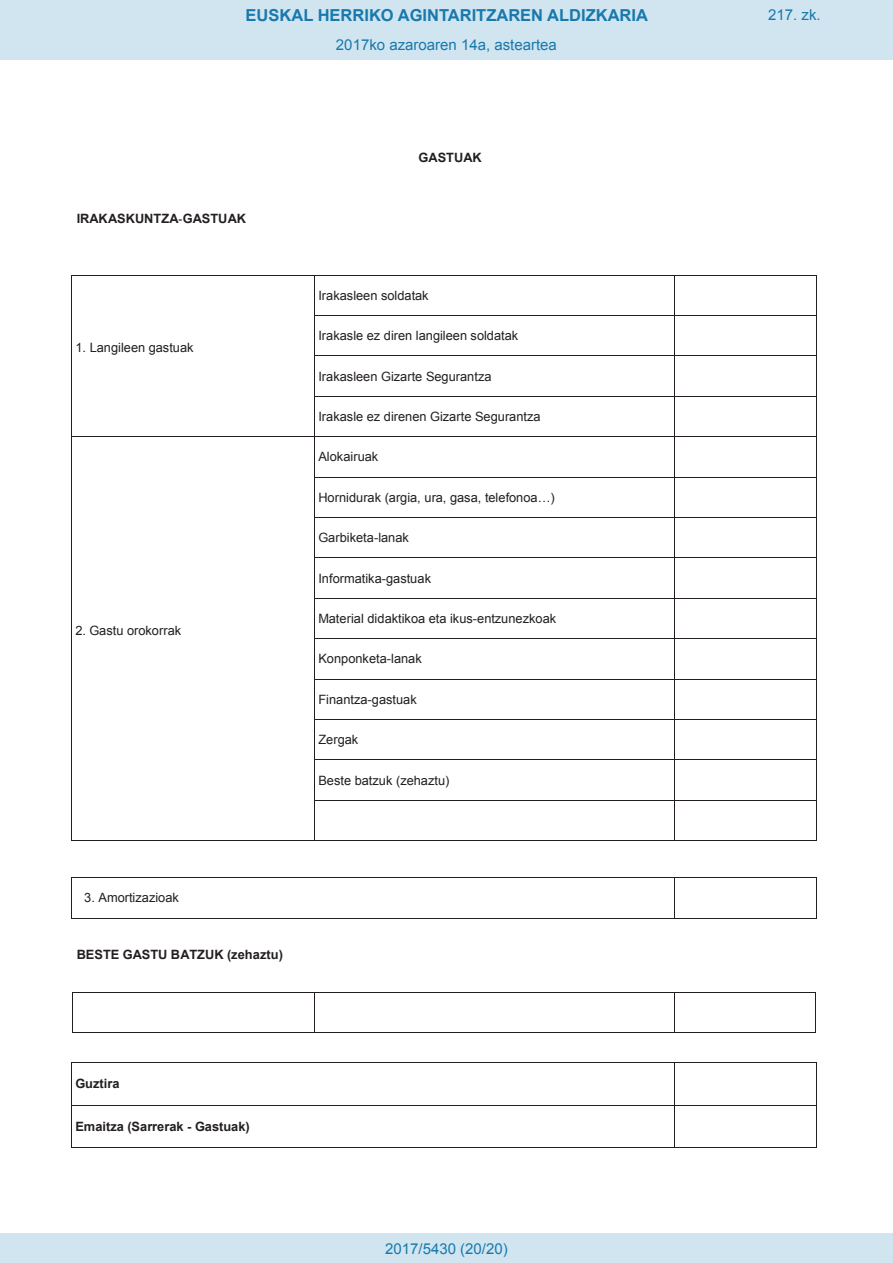
<style>
.page{position:relative;width:893px;height:1263px;background:#fff}
.page>*{position:absolute;margin:0;border:0;box-sizing:border-box;transform-origin:0 0}
.t1{font:700 16.5px "Arial";color:#1879ad}
.Paginacion_Centro{font:15px "Arial";color:#1879ad}
.t2{font:12.75px "Arial";letter-spacing:.005em;color:#231f20}
.t3{font:700 12.75px "Arial";color:#231f20}
.s1{font-family:"Calibri"}
</style>
<div class="page">
<hr style="left:72px;top:275px;width:242px;height:1px;background:#231f20">
<hr style="left:315px;top:275px;width:359px;height:1px;background:#231f20">
<hr style="left:675px;top:275px;width:141px;height:1px;background:#231f20">
<hr style="left:71px;top:275px;width:1px;height:40px;background:#231f20">
<hr style="left:314px;top:275px;width:1px;height:40px;background:#231f20">
<hr style="left:674px;top:275px;width:1px;height:40px;background:#231f20">
<hr style="left:816px;top:275px;width:1px;height:40px;background:#231f20">
<hr style="left:315px;top:315px;width:359px;height:1px;background:#231f20">
<hr style="left:675px;top:315px;width:141px;height:1px;background:#231f20">
<hr style="left:71px;top:316px;width:1px;height:39px;background:#231f20">
<hr style="left:314px;top:316px;width:1px;height:39px;background:#231f20">
<hr style="left:674px;top:316px;width:1px;height:39px;background:#231f20">
<hr style="left:816px;top:316px;width:1px;height:39px;background:#231f20">
<hr style="left:315px;top:355px;width:359px;height:1px;background:#231f20">
<hr style="left:675px;top:355px;width:141px;height:1px;background:#231f20">
<hr style="left:71px;top:356px;width:1px;height:40px;background:#231f20">
<hr style="left:314px;top:356px;width:1px;height:40px;background:#231f20">
<hr style="left:674px;top:356px;width:1px;height:40px;background:#231f20">
<hr style="left:816px;top:356px;width:1px;height:40px;background:#231f20">
<hr style="left:315px;top:396px;width:359px;height:1px;background:#231f20">
<hr style="left:675px;top:396px;width:141px;height:1px;background:#231f20">
<hr style="left:71px;top:397px;width:1px;height:39px;background:#231f20">
<hr style="left:314px;top:397px;width:1px;height:39px;background:#231f20">
<hr style="left:674px;top:397px;width:1px;height:39px;background:#231f20">
<hr style="left:816px;top:397px;width:1px;height:39px;background:#231f20">
<hr style="left:72px;top:436px;width:242px;height:1px;background:#231f20">
<hr style="left:315px;top:436px;width:359px;height:1px;background:#231f20">
<hr style="left:675px;top:436px;width:141px;height:1px;background:#231f20">
<hr style="left:71px;top:437px;width:1px;height:40px;background:#231f20">
<hr style="left:314px;top:437px;width:1px;height:40px;background:#231f20">
<hr style="left:674px;top:437px;width:1px;height:40px;background:#231f20">
<hr style="left:816px;top:437px;width:1px;height:40px;background:#231f20">
<hr style="left:315px;top:477px;width:359px;height:1px;background:#231f20">
<hr style="left:675px;top:477px;width:141px;height:1px;background:#231f20">
<hr style="left:71px;top:477px;width:1px;height:40px;background:#231f20">
<hr style="left:314px;top:477px;width:1px;height:40px;background:#231f20">
<hr style="left:674px;top:477px;width:1px;height:40px;background:#231f20">
<hr style="left:816px;top:477px;width:1px;height:40px;background:#231f20">
<hr style="left:315px;top:517px;width:359px;height:1px;background:#231f20">
<hr style="left:675px;top:517px;width:141px;height:1px;background:#231f20">
<hr style="left:71px;top:518px;width:1px;height:40px;background:#231f20">
<hr style="left:314px;top:518px;width:1px;height:40px;background:#231f20">
<hr style="left:674px;top:518px;width:1px;height:40px;background:#231f20">
<hr style="left:816px;top:518px;width:1px;height:40px;background:#231f20">
<hr style="left:315px;top:558px;width:359px;height:1px;background:#231f20">
<hr style="left:675px;top:558px;width:141px;height:1px;background:#231f20">
<hr style="left:71px;top:558px;width:1px;height:40px;background:#231f20">
<hr style="left:314px;top:558px;width:1px;height:40px;background:#231f20">
<hr style="left:674px;top:558px;width:1px;height:40px;background:#231f20">
<hr style="left:816px;top:558px;width:1px;height:40px;background:#231f20">
<hr style="left:315px;top:598px;width:359px;height:1px;background:#231f20">
<hr style="left:675px;top:598px;width:141px;height:1px;background:#231f20">
<hr style="left:71px;top:599px;width:1px;height:39px;background:#231f20">
<hr style="left:314px;top:599px;width:1px;height:39px;background:#231f20">
<hr style="left:674px;top:599px;width:1px;height:39px;background:#231f20">
<hr style="left:816px;top:599px;width:1px;height:39px;background:#231f20">
<hr style="left:315px;top:638px;width:359px;height:1px;background:#231f20">
<hr style="left:675px;top:638px;width:141px;height:1px;background:#231f20">
<hr style="left:71px;top:639px;width:1px;height:40px;background:#231f20">
<hr style="left:314px;top:639px;width:1px;height:40px;background:#231f20">
<hr style="left:674px;top:639px;width:1px;height:40px;background:#231f20">
<hr style="left:816px;top:639px;width:1px;height:40px;background:#231f20">
<hr style="left:315px;top:679px;width:359px;height:1px;background:#231f20">
<hr style="left:675px;top:679px;width:141px;height:1px;background:#231f20">
<hr style="left:71px;top:679px;width:1px;height:40px;background:#231f20">
<hr style="left:314px;top:679px;width:1px;height:40px;background:#231f20">
<hr style="left:674px;top:679px;width:1px;height:40px;background:#231f20">
<hr style="left:816px;top:679px;width:1px;height:40px;background:#231f20">
<hr style="left:315px;top:719px;width:359px;height:1px;background:#231f20">
<hr style="left:675px;top:719px;width:141px;height:1px;background:#231f20">
<hr style="left:71px;top:720px;width:1px;height:39px;background:#231f20">
<hr style="left:314px;top:720px;width:1px;height:39px;background:#231f20">
<hr style="left:674px;top:720px;width:1px;height:39px;background:#231f20">
<hr style="left:816px;top:720px;width:1px;height:39px;background:#231f20">
<hr style="left:315px;top:759px;width:359px;height:1px;background:#231f20">
<hr style="left:675px;top:759px;width:141px;height:1px;background:#231f20">
<hr style="left:71px;top:760px;width:1px;height:40px;background:#231f20">
<hr style="left:314px;top:760px;width:1px;height:40px;background:#231f20">
<hr style="left:674px;top:760px;width:1px;height:40px;background:#231f20">
<hr style="left:816px;top:760px;width:1px;height:40px;background:#231f20">
<hr style="left:315px;top:800px;width:359px;height:1px;background:#231f20">
<hr style="left:675px;top:800px;width:141px;height:1px;background:#231f20">
<hr style="left:71px;top:800px;width:1px;height:40px;background:#231f20">
<hr style="left:72px;top:840px;width:242px;height:1px;background:#231f20">
<hr style="left:314px;top:800px;width:1px;height:40px;background:#231f20">
<hr style="left:315px;top:840px;width:359px;height:1px;background:#231f20">
<hr style="left:674px;top:800px;width:1px;height:40px;background:#231f20">
<hr style="left:675px;top:840px;width:141px;height:1px;background:#231f20">
<hr style="left:816px;top:800px;width:1px;height:40px;background:#231f20">
<hr style="left:72px;top:877px;width:602px;height:1px;background:#231f20">
<hr style="left:675px;top:877px;width:141px;height:1px;background:#231f20">
<hr style="left:71px;top:878px;width:1px;height:40px;background:#231f20">
<hr style="left:72px;top:918px;width:602px;height:1px;background:#231f20">
<hr style="left:674px;top:878px;width:1px;height:40px;background:#231f20">
<hr style="left:675px;top:918px;width:141px;height:1px;background:#231f20">
<hr style="left:816px;top:878px;width:1px;height:40px;background:#231f20">
<hr style="left:73px;top:992px;width:241px;height:1px;background:#231f20">
<hr style="left:315px;top:992px;width:359px;height:1px;background:#231f20">
<hr style="left:674px;top:992px;width:141px;height:1px;background:#231f20">
<hr style="left:72px;top:993px;width:1px;height:39px;background:#231f20">
<hr style="left:73px;top:1032px;width:241px;height:1px;background:#231f20">
<hr style="left:314px;top:993px;width:1px;height:39px;background:#231f20">
<hr style="left:315px;top:1032px;width:359px;height:1px;background:#231f20">
<hr style="left:674px;top:993px;width:1px;height:39px;background:#231f20">
<hr style="left:674px;top:1032px;width:141px;height:1px;background:#231f20">
<hr style="left:815px;top:993px;width:1px;height:39px;background:#231f20">
<hr style="left:72px;top:1062px;width:602px;height:1px;background:#231f20">
<hr style="left:675px;top:1062px;width:141px;height:1px;background:#231f20">
<hr style="left:71px;top:1063px;width:1px;height:42px;background:#231f20">
<hr style="left:674px;top:1063px;width:1px;height:42px;background:#231f20">
<hr style="left:816px;top:1063px;width:1px;height:42px;background:#231f20">
<hr style="left:72px;top:1105px;width:602px;height:1px;background:#231f20">
<hr style="left:675px;top:1105px;width:141px;height:1px;background:#231f20">
<hr style="left:71px;top:1105px;width:1px;height:42px;background:#231f20">
<hr style="left:72px;top:1147px;width:602px;height:1px;background:#231f20">
<hr style="left:674px;top:1105px;width:1px;height:42px;background:#231f20">
<hr style="left:675px;top:1147px;width:141px;height:1px;background:#231f20">
<hr style="left:816px;top:1105px;width:1px;height:42px;background:#231f20">
<div style="left:0;top:0;width:893px;height:60px;background:#d0e5f0"></div>
<div style="left:0;top:1233px;width:893px;height:30px;background:#d0e5f0"></div>
<p class="t1" style="left:246px;top:4px;width:404px">EUSKAL HERRIKO AGINTARITZAREN ALDIZKARIA</p>
<p class="Paginacion_Centro" style="left:768px;top:5px;width:54px">217. zk.</p>
<p class="Paginacion_Centro" style="left:336px;top:35px;width:222px">2017ko azaroaren 14a, asteartea</p>
<p class="t3" style="left:77px;top:210px;width:171px">IRAKASKUNTZA<span class="s1">-</span>GASTUAK</p>
<p class="t2" style="left:75px;top:339px;width:120px">1. Langileen gastuak</p>
<p class="t2" style="left:75px;top:622px;width:107px">2. Gastu orokorrak</p>
<p class="t3" style="left:419px;top:149px;width:65px">GASTUAK</p>
<p class="t2" style="left:318px;top:287px;width:112px">Irakasleen soldatak</p>
<p class="t2" style="left:318px;top:327px;width:201px">Irakasle ez diren langileen soldatak</p>
<p class="t2" style="left:318px;top:368px;width:175px">Irakasleen Gizarte Segurantza</p>
<p class="t2" style="left:318px;top:408px;width:224px">Irakasle ez direnen Gizarte Segurantza</p>
<p class="t2" style="left:318px;top:449px;width:61px">Alokairuak</p>
<p class="t2" style="left:318px;top:489px;width:238px">Hornidurak (argia, ura, gasa, telefonoa…)</p>
<p class="t2" style="left:318px;top:529px;width:92px">Garbiketa-lanak</p>
<p class="t2" style="left:318px;top:570px;width:114px">Informatika-gastuak</p>
<p class="t2" style="left:318px;top:610px;width:239px">Material didaktikoa eta ikus-entzunezkoak</p>
<p class="t2" style="left:318px;top:651px;width:105px">Konponketa-lanak</p>
<p class="t2" style="left:318px;top:691px;width:100px">Finantza-gastuak</p>
<p class="t2" style="left:318px;top:731px;width:41px">Zergak</p>
<p class="t2" style="left:318px;top:772px;width:133px">Beste batzuk (zehaztu)</p>
<p class="t2" style="left:84px;top:890px;width:96px">3. Amortizazioak</p>
<p class="t3" style="left:77px;top:945px;width:208px">BESTE GASTU BATZUK (zehaztu)</p>
<p class="t3" style="left:75px;top:1075px;width:46px">Guztira</p>
<p class="t3" style="left:75px;top:1117px;width:176px">Emaitza (Sarrerak - Gastuak)</p>
<p class="Paginacion_Centro" style="left:385px;top:1238px;width:124px">2017/5430 (20/20)</p>
</div>
